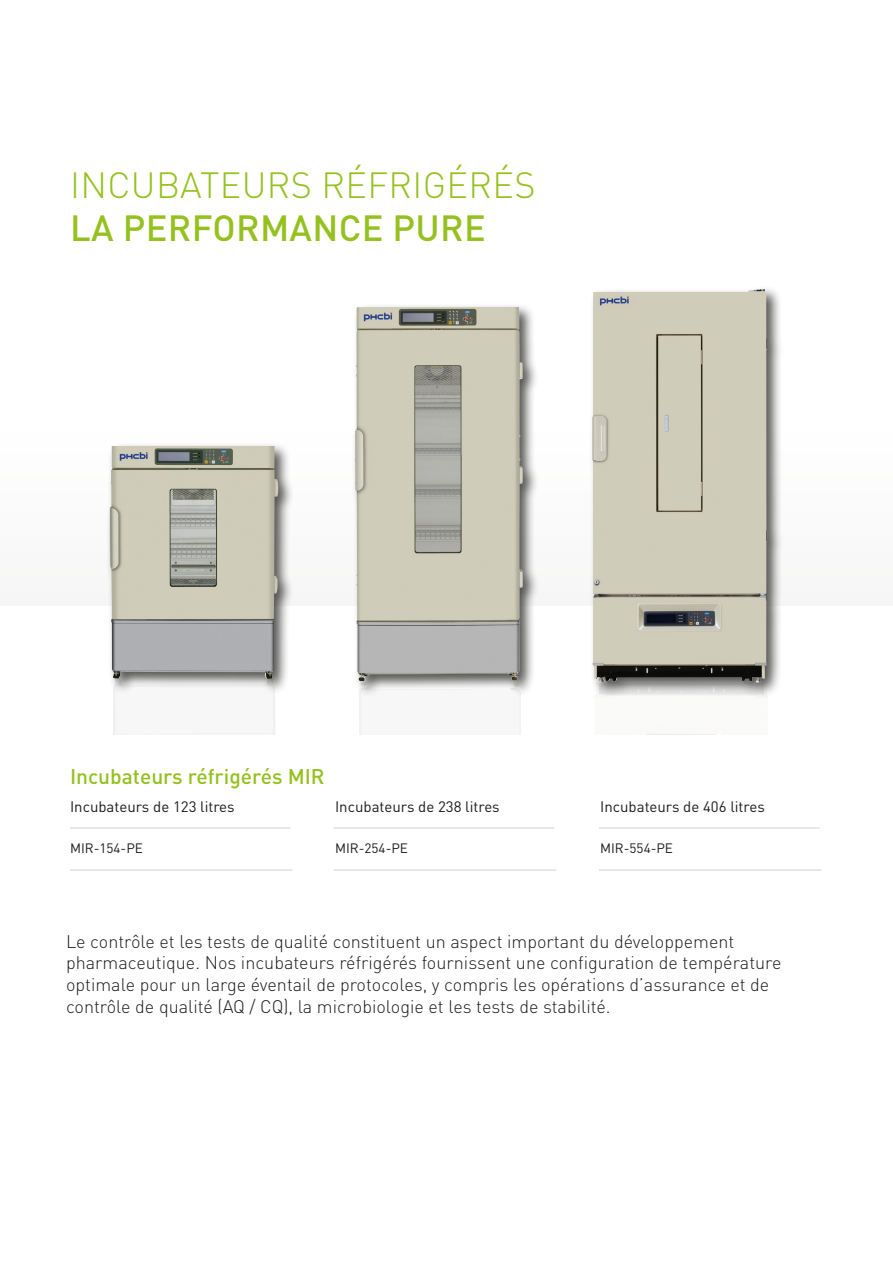
<style>
.page{position:relative;width:893px;height:1263px;background:#fff}
.page>*{position:absolute;margin:0;border:0;box-sizing:border-box;transform-origin:0 0}
.t1{font:300 36px "DINOT";letter-spacing:.01em;color:#95c11f}
.t2{font:500 36px "DINOT";letter-spacing:.01em;color:#95c11f}
.t3{font:500 21px "DINOT";color:#95c11f}
.t4{font:300 18px/21.6px "DIN Pro";color:#1d1d1b}
.t5{font:15px "DINOT";color:#1d1d1b}
.t6{font:13.5px "DINOT";color:#1d1d1b}
</style>
<div class="page">
<div style="left:351px;top:303px;width:188px;height:394px;background:#1d1d1b;opacity:.75"></div>
<img style="left:354px;top:307px;width:169px;height:374px">
<div style="left:589px;top:286px;width:195px;height:413px;background:#1d1d1b;opacity:.75"></div>
<img style="left:592px;top:289px;width:175px;height:394px">
<div style="left:106px;top:442px;width:189px;height:253px;background:#1d1d1b;opacity:.75"></div>
<img style="left:110px;top:446px;width:168px;height:233px">
<hr style="left:70px;top:828px;width:220px;height:1px;background:#d0d0d0">
<hr style="left:70px;top:870px;width:223px;height:1px;background:#d0d0d0">
<hr style="left:334px;top:828px;width:220px;height:1px;background:#d0d0d0">
<hr style="left:334px;top:870px;width:222px;height:1px;background:#d0d0d0">
<hr style="left:599px;top:828px;width:220px;height:1px;background:#d0d0d0">
<hr style="left:599px;top:870px;width:222px;height:1px;background:#d0d0d0">
<h1 class="t1" style="left:70px;top:162px;width:467px">INCUBATEURS RÉFRIGÉRÉS</h1>
<h1 class="t2" style="left:70px;top:205px;width:417px">LA PERFORMANCE PURE</h1>
<p class="t3" style="left:70px;top:763px;width:256px">Incubateurs réfrigérés MIR</p>
<p class="t5" style="left:70px;top:797px;width:166px">Incubateurs de 123 litres</p>
<p class="t6" style="left:70px;top:840px;width:74px">MIR-154-PE</p>
<p class="t5" style="left:335px;top:797px;width:166px">Incubateurs de 238 litres</p>
<p class="t6" style="left:335px;top:840px;width:74px">MIR-254-PE</p>
<p class="t5" style="left:600px;top:797px;width:166px">Incubateurs de 406 litres</p>
<p class="t6" style="left:600px;top:840px;width:74px">MIR-554-PE</p>
<p class="t4" style="left:66px;top:929px;width:717px">Le contrôle et les tests de qualité constituent un aspect important du développement pharmaceutique. Nos incubateurs réfrigérés fournissent une configuration de température optimale pour un large éventail de protocoles, y compris les opérations d’assurance et de contrôle de qualité (AQ / CQ), la microbiologie et les tests de stabilité.</p>
</div>
